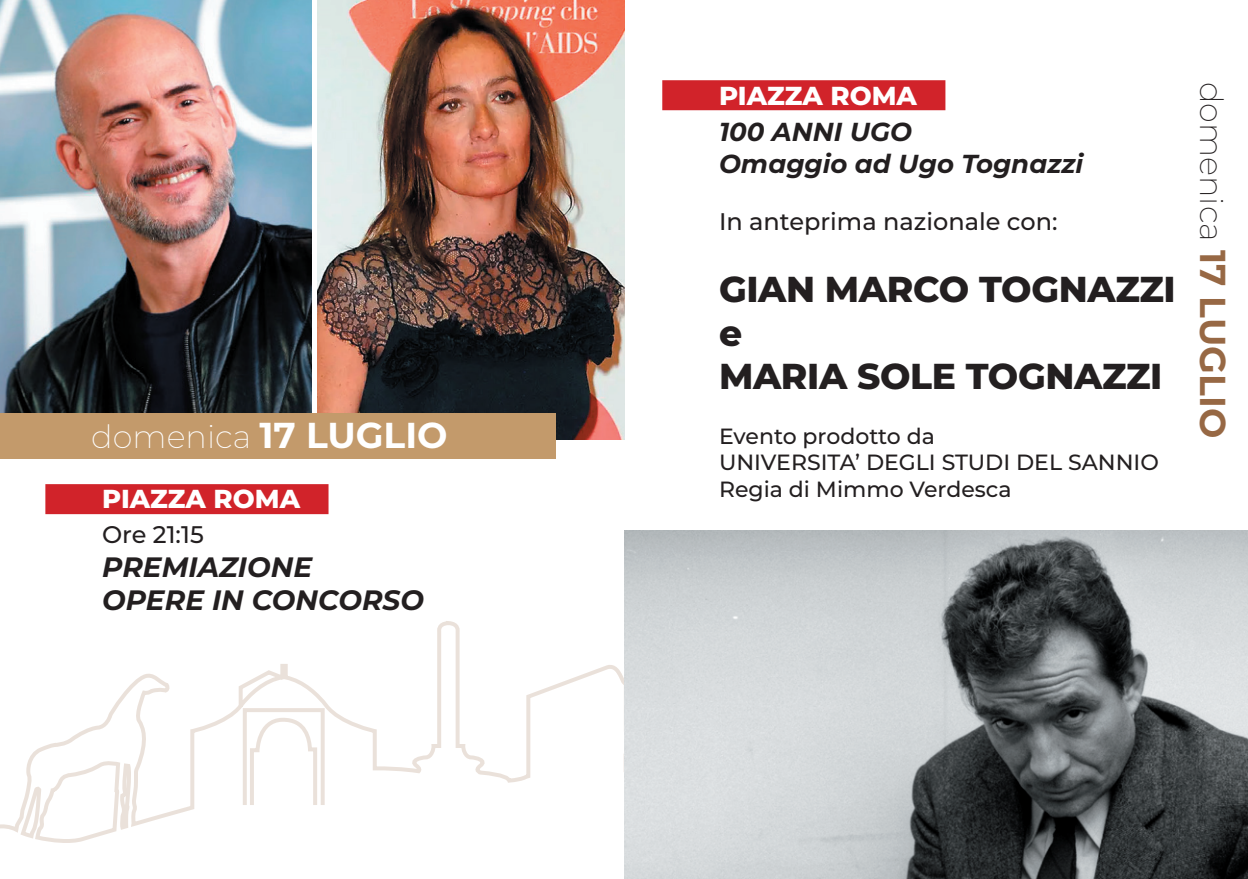
<style>
.page{position:relative;width:1248px;height:879px;background:#fff}
.page>*{position:absolute;margin:0;border:0;box-sizing:border-box;transform-origin:0 0}
.t1{font:800 36px/43.2px "Montserrat";letter-spacing:-.01em;color:#231f20}
.t2{font:200 32px "Montserrat";color:#fff}
.t3{font:200 32px "Montserrat";color:#231f20}
.t4{font:italic 700 28px/33.6px "Montserrat";color:#231f20}
.t5{font:italic 700 26px/31.2px "Montserrat";color:#231f20}
.t6{font:800 26px "Montserrat";color:#fff}
.t7{font:500 24px "Montserrat";color:#231f20}
.t8{font:500 22px/26.4px "Montserrat";color:#231f20}
.s1{font-weight:700;font-size:36px}
.s2{font-weight:700;font-size:36px;color:#976844}
</style>
<div class="page">
<svg style="left:0;top:621px;width:624px;height:222px"></svg>
<img style="left:0;top:0;width:312px;height:413px">
<img style="left:317px;top:0;width:307px;height:439px">
<div style="left:45px;top:484px;width:283px;height:30px;background:#d1232a"></div>
<div style="left:0;top:413px;width:556px;height:45px;background:#c39a6b"></div>
<div style="left:662px;top:80px;width:283px;height:30px;background:#d1232a"></div>
<img style="left:624px;top:530px;width:623px;height:349px">
<h2 class="t2" style="left:91px;top:415px;width:358px">domenica <span class="s1">17 LUGLIO</span></h2>
<p class="t6" style="left:102px;top:480px;width:199px">PIAZZA ROMA</p>
<p class="t7" style="left:102px;top:518px;width:103px">Ore 21:15</p>
<p class="t4" style="left:102px;top:548px;width:323px">PREMIAZIONE<br>OPERE IN CONCORSO</p>
<p class="t6" style="left:719px;top:76px;width:199px">PIAZZA ROMA</p>
<p class="t5" style="left:719px;top:115px;width:366px">100 ANNI UGO<br>Omaggio ad Ugo Tognazzi</p>
<p class="t7" style="left:719px;top:205px;width:340px">In anteprima nazionale con:</p>
<h1 class="t1" style="left:719px;top:266px;width:458px">GIAN MARCO TOGNAZZI e<br>MARIA SOLE TOGNAZZI</h1>
<p class="t8" style="left:719px;top:422px;width:441px">Evento prodotto da<br>UNIVERSITA’ DEGLI STUDI DEL SANNIO<br>Regia di Mimmo Verdesca</p>
<h2 class="t3" style="left:1232px;top:82px;width:358px;rotate:90deg">domenica <span class="s2">17 LUGLIO</span></h2>
</div>
